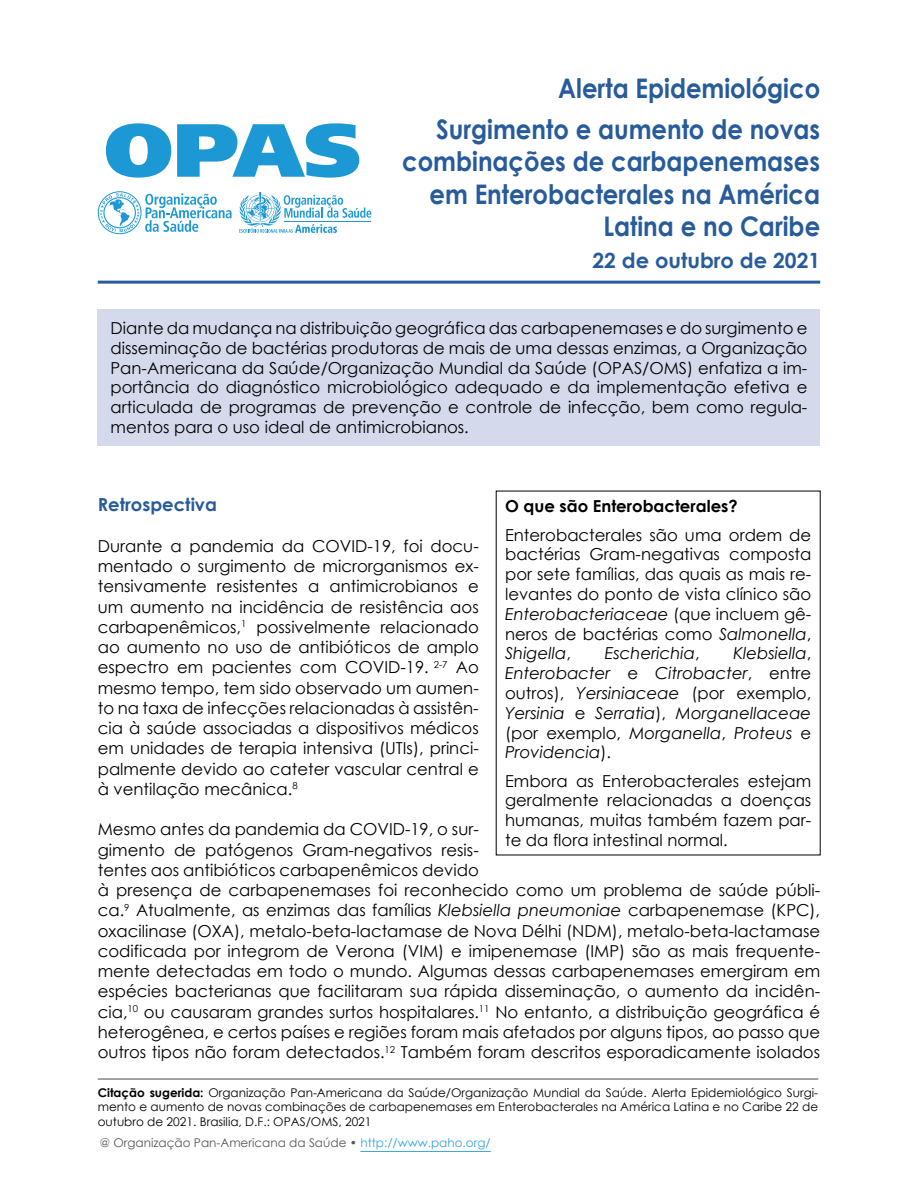
<style>
.page{position:relative;width:918px;height:1188px;background:#fff}
.page>*{position:absolute;margin:0;border:0;box-sizing:border-box;transform-origin:0 0}
.t1{font:700 27px/32.4px "Century Gothic";color:#275b9b;text-align:right;scale:.9 1}
.t2{font:700 21px "Century Gothic";color:#275b9b}
.t3{font:700 18px "Century Gothic";color:#275b9b}
.t4{font:16.5px/20.2px "Century Gothic";color:#000;text-align:justify}
.t5{font:italic 16.5px/19.8px "Century Gothic";color:#000;text-align:justify}
.t6{font:700 16.5px "Century Gothic";color:#000}
.t7{font:12px/14.4px "Century Gothic";color:#000;text-align:justify}
.t8{font:12px "Century Gothic";color:#575756}
.s1{font-style:italic}
.s2{font-style:normal}
.s3{font-weight:700}
.s4{color:#33a4d7}
</style>
<div class="page">
<hr style="left:360px;top:1151px;width:131px;height:1px;background:#33a4d7">
<div style="left:98px;top:309px;width:722px;height:137px;background:#d4d9ec"></div>
<svg style="left:106px;top:123px;width:65px;height:55px"></svg>
<svg style="left:177px;top:123px;width:182px;height:55px"></svg>
<svg style="left:239px;top:192px;width:132px;height:41px"></svg>
<svg style="left:98px;top:191px;width:134px;height:43px"></svg>
<hr style="left:98px;top:281px;width:722px;height:3px;background:#275b9b">
<hr style="left:98px;top:1078px;width:720px;height:2px;background:#878787">
<h1 class="t1" style="left:436px;top:67px;width:428px;line-height:41px">Alerta Epidemiológico<br>Surgimento e aumento de novas</h1>
<h1 class="t1" style="left:402px;top:144px;width:466px">combinações de carbapenemases em Enterobacterales na América<br>Latina e no Caribe</h1>
<p class="t2" style="left:593px;top:245px;width:229px">22 de outubro de 2021</p>
<p class="t4" style="left:111px;top:318px;width:698px;line-height:19.8px">Diante da mudança na distribuição geográfica das carbapenemases e do surgimento e disseminação de bactérias produtoras de mais de uma dessas enzimas, a Organização Pan-Americana da Saúde/Organização Mundial da Saúde (OPAS/OMS) enfatiza a im&shy;portância do diagnóstico microbiológico adequado e da implementação efetiva e articulada de programas de prevenção e controle de infecção, bem como regula&shy;mentos para o uso ideal de antimicrobianos.</p>
<p class="t3" style="left:98px;top:491px;width:121px">Retrospectiva</p>
<p class="t4" style="left:98px;top:535px;width:383px">Durante a pandemia da COVID-19, foi docu&shy;mentado o surgimento de microrganismos ex&shy;tensivamente resistentes a antimicrobianos e um aumento na incidência de resistência aos carbapenêmicos,<sup>1</sup> possivelmente relacionado ao aumento no uso de antibióticos de amplo espectro em pacientes com COVID-19. <sup>2-7</sup> Ao mesmo tempo, tem sido observado um aumen&shy;to na taxa de infecções relacionadas à assistên&shy;cia à saúde associadas a dispositivos médicos em unidades de terapia intensiva (UTIs), princi&shy;palmente devido ao cateter vascular central e à ventilação mecânica.<sup>8</sup></p>
<p class="t4" style="left:98px;top:819px;width:724px;text-align:left">Mesmo antes da pandemia da COVID-19, o sur-<br>gimento de patógenos Gram-negativos resis-<br>tentes aos antibióticos carbapenêmicos devido<br>à presença de carbapenemases foi reconhecido como um problema de saúde públi&shy;ca.<sup>9</sup> Atualmente, as enzimas das famílias <span class="s1">Klebsiella pneumoniae</span> carbapenemase (KPC), oxacilinase (OXA), metalo-beta-lactamase de Nova Délhi (NDM), metalo-beta-lactamase codificada por integrom de Verona (VIM) e imipenemase (IMP) são as mais frequente&shy;mente detectadas em todo o mundo. Algumas dessas carbapenemases emergiram em espécies bacterianas que facilitaram sua rápida disseminação, o aumento da incidên&shy;cia,<sup>10</sup> ou causaram grandes surtos hospitalares.<sup>11</sup> No entanto, a distribuição geográfica é heterogênea, e certos países e regiões foram mais afetados por alguns tipos, ao passo que outros tipos não foram detectados.<sup>12</sup> Também foram descritos esporadicamente isolados</p>
<p class="t6" style="left:505px;top:494px;width:234px">O que são Enterobacterales?</p>
<p class="t4" style="left:505px;top:524px;width:308px;line-height:19.8px">Enterobacterales são uma ordem de bactérias Gram-negativas composta por sete famílias, das quais as mais re&shy;levantes do ponto de vista clínico são <span class="s1">Enterobacteriaceae</span> (que incluem gê&shy;neros de bactérias como <span class="s1">Salmonella</span>, <span class="s1">Shigella</span>,</p>
<p class="t5" style="left:505px;top:643px;width:308px;text-indent:228px">Klebsiella<span class="s2">, </span>Enterobacter <span class="s2">e</span> Citrobacter<span class="s2">, entre outros),</span> Yersiniaceae <span class="s2">(por exemplo, </span>Yersinia <span class="s2">e</span> Serratia<span class="s2">),</span> Morganellaceae <span class="s2">(por exemplo,</span> Morganella<span class="s2">,</span> Proteus <span class="s2">e </span>Providencia<span class="s2">).</span></p>
<p class="t4" style="left:505px;top:771px;width:308px;line-height:19.8px">Embora as Enterobacterales estejam geralmente relacionadas a doenças humanas, muitas também fazem par&shy;te da flora intestinal normal.</p>
<p class="t5" style="left:605px;top:643px;width:96px">Escherichia<span class="s2">,</span></p>
<p class="t7" style="left:98px;top:1085px;width:722px"><span class="s3">Citação sugerida:</span> Organização Pan-Americana da Saúde/Organização Mundial da Saúde. Alerta Epidemiológico Surgi&shy;mento e aumento de novas combinações de carbapenemases em Enterobacterales na América Latina e no Caribe 22 de outubro de 2021. Brasilia, D.F.: OPAS/OMS, 2021</p>
<p class="t8" style="left:100px;top:1134px;width:393px">@ Organização Pan-Americana da Saúde • <span class="s4">http://www.paho.org/</span></p>
</div>
